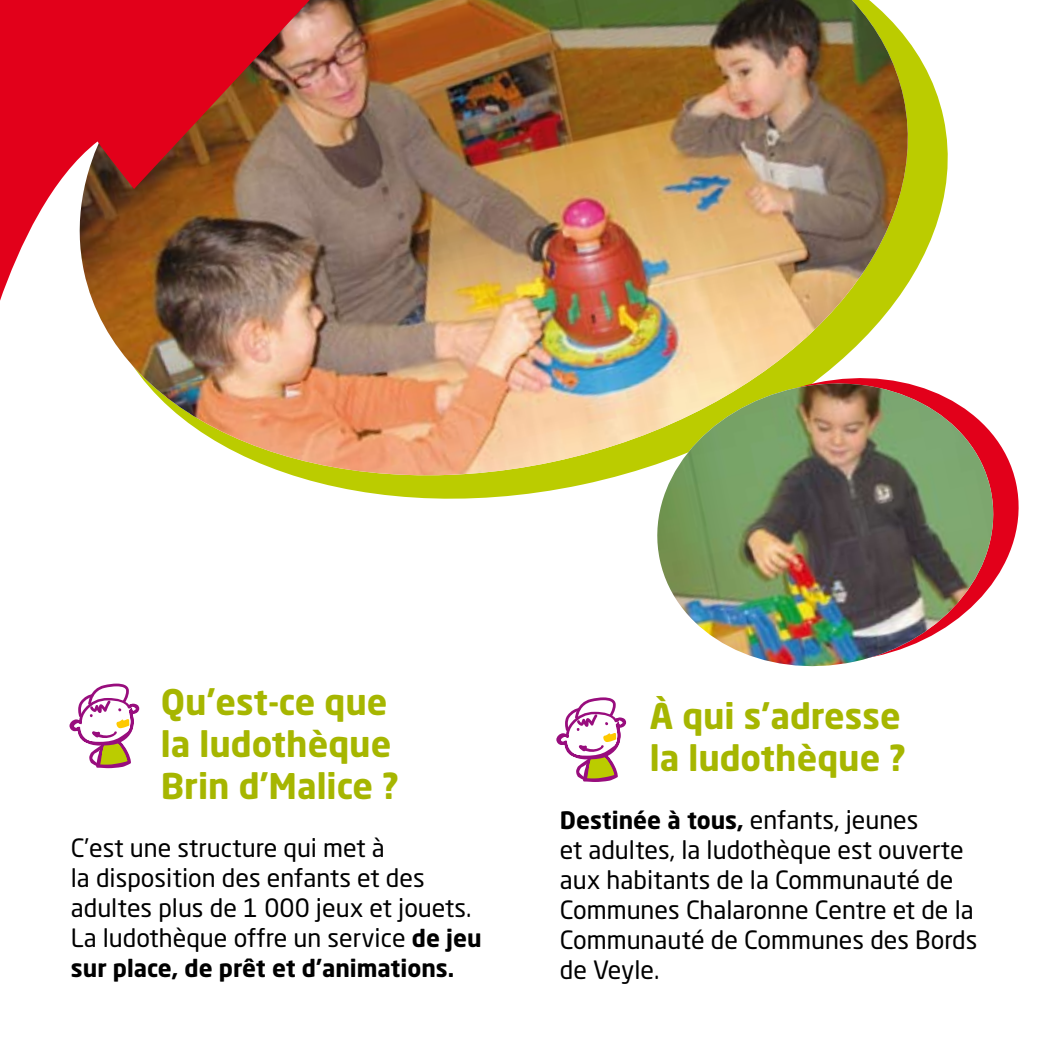
<style>
.page{position:relative;width:1063px;height:1063px;background:#fff}
.page>*{position:absolute;margin:0;border:0;box-sizing:border-box;transform-origin:0 0}
.t1{font:700 35px/42px "Neo Sans Std";color:#a6b600}
.t2{font:25px/30px "Neo Sans Std";color:#000}
.t3{font:700 23.75px "Neo Sans Std";color:#000}
.s1{font-weight:700;font-size:23.75px}
.s2{font-weight:400;font-size:25px}
</style>
<div class="page">
<img style="left:173px;top:0;width:763px;height:499px">
<img style="left:0;top:0;width:372px;height:411px">
<svg style="left:70px;top:684px;width:69px;height:84px"></svg>
<svg style="left:556px;top:697px;width:70px;height:85px"></svg>
<svg style="left:658px;top:363px;width:361px;height:195px"></svg>
<svg style="left:644px;top:369px;width:363px;height:15px"></svg>
<img style="left:644px;top:384px;width:363px;height:283px">
<h1 class="t1" style="left:161px;top:680px;width:240px">Qu’est-ce que la ludothèque<br>Brin d’Malice ?</h1>
<p class="t2" style="left:71px;top:833px;width:412px">C’est une structure qui met à<br>la disposition des enfants et des adultes plus de 1 000 jeux et jouets.<br>La ludothèque offre un service <span class="s1">de jeu</span></p>
<p class="t3" style="left:71px;top:953px;width:385px">sur place, de prêt et d’animations.</p>
<h1 class="t1" style="left:650px;top:694px;width:258px">À qui s’adresse la ludothèque ?</h1>
<p class="t3" style="left:560px;top:805px;width:360px">Destinée à tous, <span class="s2">enfants, jeunes</span></p>
<p class="t2" style="left:560px;top:835px;width:419px">et adultes, la ludothèque est ouverte aux habitants de la Communauté de<br>Communes Chalaronne Centre et de la<br>Communauté de Communes des Bords de Veyle.</p>
</div>
